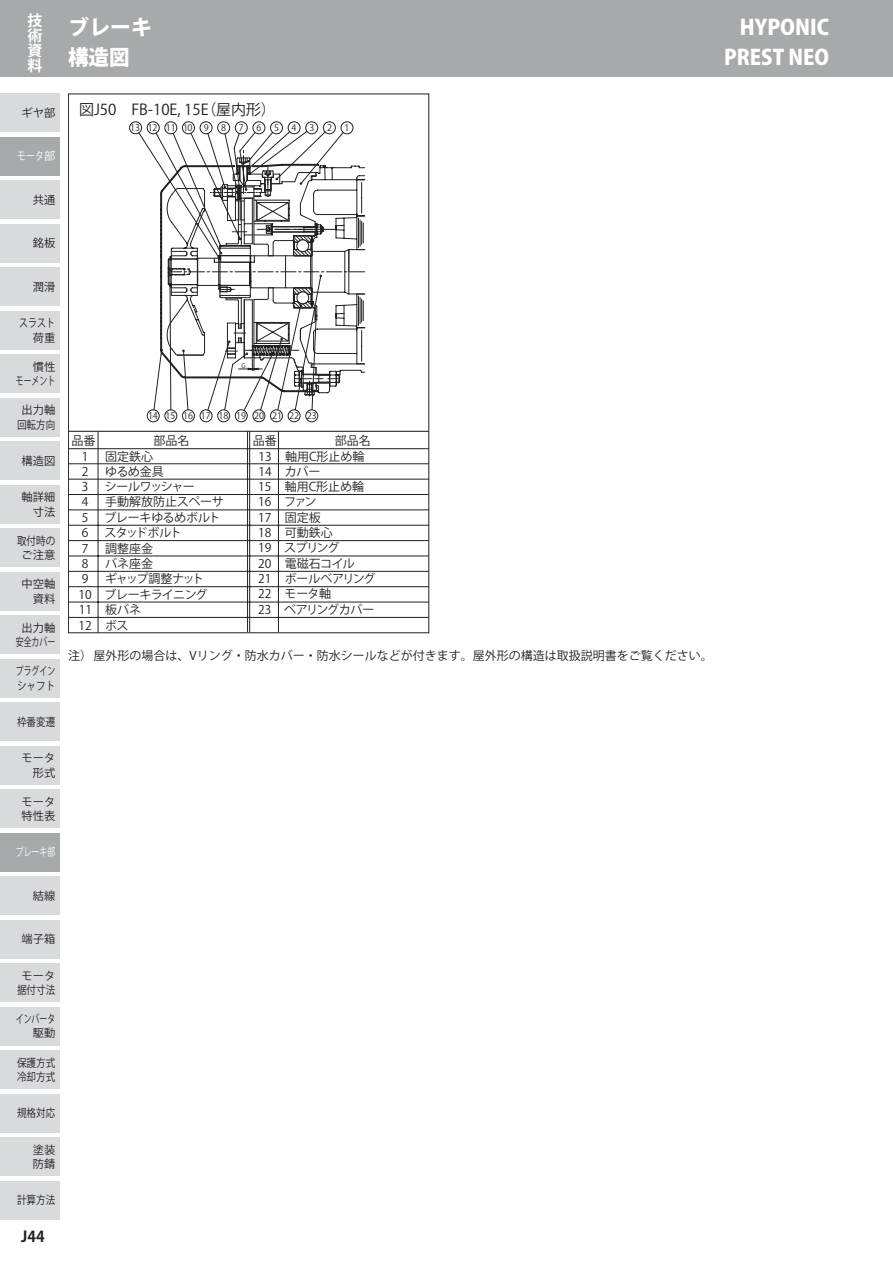
<style>
.page{position:relative;width:893px;height:1263px;background:#fff}
.page>*{position:absolute;margin:0;border:0;box-sizing:border-box;transform-origin:0 0}
.t1{font:800 21px/29.7px "Koz Go Pro";color:#fff}
.t2{font:15px "Koz Go Pro Regular 90 msp RKSJ H";color:#231f20}
.t3{font:700 15px/15px "Koz Go Pro";color:#fff;text-align:justify}
.t4{font:700 15px "Koz Go Pro";color:#231f20}
.t5{font:12px/15.3px "Koz Go Pro Regular 90 msp RKSJ H";letter-spacing:-.01em;color:#231f20}
.t6{font:12px "Koz Go Pro";color:#231f20}
.t7{font:12px/15.3px "Koz Go Pro Regular 90 msp RKSJ H";letter-spacing:-.06em;color:#231f20;text-align:right}
.t8{font:12px "Koz Go Pro Regular 90 msp RKSJ H";letter-spacing:-.035em;color:#231f20}
.t9{font:12px "Koz Go Pro Regular 90 msp RKSJ H";letter-spacing:-.08em;color:#231f20}
.t10{font:12px "Koz Go Pro Regular 90 msp RKSJ H";letter-spacing:-.105em;color:#231f20}
.t11{font:11.25px/14.2px "Koz Go Pro";color:#231f20;text-align:right}
.t12{font:11.25px/14.2px "Koz Go Pro";color:#231f20;text-align:center;scale:.85 1}
.t13{font:11.25px/14.2px "Koz Go Pro";color:#231f20;scale:.7 1}
.t14{font:11.25px/14.2px "Koz Go Pro";color:#231f20;text-align:right;scale:.8 1}
.t15{font:11.25px "Koz Go Pro";color:#fff;scale:.7 1}
.t16{font:11.25px "Koz Go Pro";color:#fff;scale:.8 1}
.t17{font:9px "Koz Go Pro Regular 90 msp RKSJ H";color:#231f20}
.t18{font:6px "Koz Go Pro Regular 90 msp RKSJ H";color:#231f20}
</style>
<div class="page">
<div style="left:0;top:94px;width:60px;height:38px;background:#d9dadc"></div>
<div style="left:0;top:181px;width:60px;height:38px;background:#d9dadc"></div>
<div style="left:0;top:224px;width:60px;height:38px;background:#d9dadc"></div>
<div style="left:0;top:267px;width:60px;height:39px;background:#d9dadc"></div>
<div style="left:0;top:311px;width:60px;height:38px;background:#d9dadc"></div>
<div style="left:0;top:354px;width:60px;height:39px;background:#d9dadc"></div>
<div style="left:0;top:398px;width:60px;height:38px;background:#d9dadc"></div>
<div style="left:0;top:441px;width:60px;height:39px;background:#d9dadc"></div>
<div style="left:0;top:485px;width:60px;height:38px;background:#d9dadc"></div>
<div style="left:0;top:528px;width:60px;height:39px;background:#d9dadc"></div>
<div style="left:0;top:572px;width:60px;height:38px;background:#d9dadc"></div>
<div style="left:0;top:615px;width:60px;height:39px;background:#d9dadc"></div>
<div style="left:0;top:659px;width:60px;height:38px;background:#d9dadc"></div>
<div style="left:0;top:702px;width:60px;height:39px;background:#d9dadc"></div>
<div style="left:0;top:746px;width:60px;height:38px;background:#d9dadc"></div>
<div style="left:0;top:876px;width:60px;height:39px;background:#d9dadc"></div>
<div style="left:0;top:1094px;width:60px;height:38px;background:#d9dadc"></div>
<div style="left:0;top:1137px;width:60px;height:39px;background:#d9dadc"></div>
<div style="left:0;top:1181px;width:60px;height:38px;background:#d9dadc"></div>
<div style="left:0;top:920px;width:60px;height:38px;background:#d9dadc"></div>
<div style="left:0;top:789px;width:60px;height:39px;background:#d9dadc"></div>
<div style="left:0;top:1007px;width:60px;height:38px;background:#d9dadc"></div>
<div style="left:0;top:963px;width:60px;height:39px;background:#d9dadc"></div>
<div style="left:0;top:1050px;width:60px;height:39px;background:#d9dadc"></div>
<div style="left:0;top:137px;width:60px;height:38px;background:#a8a9ad"></div>
<div style="left:0;top:833px;width:60px;height:38px;background:#a8a9ad"></div>
<div style="left:0;top:0;width:893px;height:77px;background:#a8a9ad"></div>
<svg style="left:129px;top:121px;width:224px;height:301px"></svg>
<svg style="left:138px;top:131px;width:228px;height:280px"></svg>
<hr style="left:68px;top:617px;width:361px;height:1px;background:#231f20">
<hr style="left:68px;top:602px;width:361px;height:1px;background:#231f20">
<hr style="left:68px;top:586px;width:361px;height:1px;background:#231f20">
<hr style="left:68px;top:571px;width:361px;height:1px;background:#231f20">
<hr style="left:68px;top:556px;width:361px;height:1px;background:#231f20">
<hr style="left:68px;top:540px;width:361px;height:1px;background:#231f20">
<hr style="left:68px;top:525px;width:361px;height:1px;background:#231f20">
<hr style="left:249px;top:431px;width:1px;height:201px;background:#231f20">
<hr style="left:247px;top:431px;width:1px;height:201px;background:#231f20">
<hr style="left:98px;top:431px;width:1px;height:202px;background:#231f20">
<hr style="left:278px;top:431px;width:1px;height:201px;background:#231f20">
<hr style="left:68px;top:510px;width:361px;height:1px;background:#231f20">
<hr style="left:68px;top:494px;width:361px;height:1px;background:#231f20">
<hr style="left:68px;top:479px;width:361px;height:1px;background:#231f20">
<hr style="left:68px;top:463px;width:361px;height:1px;background:#231f20">
<hr style="left:68px;top:448px;width:361px;height:1px;background:#231f20">
<hr style="left:68px;top:431px;width:361px;height:1px;background:#231f20">
<p class="t3" style="left:28px;top:14px;width:16px">技術資料</p>
<p class="t11" style="left:22px;top:106px;width:35px">ギヤ部</p>
<p class="t16" style="left:17px;top:149px;width:49px">モータ部</p>
<p class="t11" style="left:33px;top:193px;width:24px">共通</p>
<p class="t11" style="left:33px;top:236px;width:24px">銘板</p>
<p class="t11" style="left:33px;top:280px;width:24px">潤滑</p>
<p class="t14" style="left:19px;top:316px;width:47px">スラスト荷重</p>
<p class="t11" style="left:16px;top:360px;width:41px">慣性<br>モーメント</p>
<p class="t11" style="left:17px;top:403px;width:40px;text-align:center">出力軸回転方向</p>
<p class="t11" style="left:22px;top:454px;width:35px">構造図</p>
<p class="t11" style="left:22px;top:490px;width:35px">軸詳細寸法</p>
<p class="t12" style="left:17px;top:534px;width:46px">取付時のご注意</p>
<p class="t11" style="left:22px;top:577px;width:35px">中空軸資料</p>
<p class="t11" style="left:16px;top:621px;width:41px;text-align:center">出力軸安全カバー</p>
<p class="t13" style="left:16px;top:664px;width:58px">プラグインシャフト</p>
<p class="t12" style="left:17px;top:715px;width:46px">枠番変遷</p>
<p class="t11" style="left:22px;top:751px;width:35px">モータ形式</p>
<p class="t11" style="left:22px;top:795px;width:35px;text-align:left">モータ特性表</p>
<p class="t15" style="left:16px;top:845px;width:58px">ブレーキ部</p>
<p class="t11" style="left:33px;top:889px;width:24px">結線</p>
<p class="t11" style="left:22px;top:932px;width:35px">端子箱</p>
<p class="t11" style="left:17px;top:969px;width:40px;text-align:center">モータ据付寸法</p>
<p class="t13" style="left:16px;top:1012px;width:58px;text-align:right">インバータ駆動</p>
<p class="t12" style="left:17px;top:1056px;width:46px;text-align:left">保護方式冷却方式</p>
<p class="t12" style="left:17px;top:1106px;width:46px">規格対応</p>
<p class="t11" style="left:33px;top:1143px;width:24px;text-align:left">塗装防錆</p>
<p class="t12" style="left:17px;top:1193px;width:46px">計算方法</p>
<p class="t4" style="left:21px;top:1227px;width:25px">J44</p>
<h1 class="t1" style="left:68px;top:14px;width:85px">ブレーキ構造図</h1>
<h1 class="t1" style="left:724px;top:14px;width:106px;text-align:right">HYPONIC<br>PREST NEO</h1>
<p class="t2" style="left:79px;top:99px;width:198px">図J50　FB-10E, 15E（屋内形）</p>
<p class="t17" style="left:130px;top:122px;width:64px">13 12 11 10</p>
<p class="t17" style="left:344px;top:122px;width:6px">1</p>
<p class="t17" style="left:310px;top:122px;width:6px">3</p>
<p class="t17" style="left:327px;top:122px;width:6px">2</p>
<p class="t17" style="left:204px;top:122px;width:6px">9</p>
<p class="t17" style="left:221px;top:122px;width:6px">8</p>
<p class="t17" style="left:256px;top:122px;width:6px">6</p>
<p class="t17" style="left:239px;top:122px;width:6px">7</p>
<p class="t17" style="left:274px;top:122px;width:6px">5</p>
<p class="t17" style="left:291px;top:122px;width:6px">4</p>
<p class="t18" style="left:241px;top:361px;width:6px">G</p>
<p class="t17" style="left:148px;top:410px;width:170px">14 15 16 17 18 19 20 21 22 23</p>
<p class="t5" style="left:71px;top:433px;width:25px">品番</p>
<p class="t5" style="left:153px;top:433px;width:37px">部品名</p>
<p class="t5" style="left:253px;top:433px;width:25px">品番</p>
<p class="t5" style="left:335px;top:433px;width:37px">部品名</p>
<p class="t5" style="left:82px;top:449px;width:8px">1</p>
<p class="t5" style="left:105px;top:449px;width:49px">固定鉄心</p>
<p class="t5" style="left:82px;top:464px;width:8px">2</p>
<p class="t5" style="left:105px;top:464px;width:60px">ゆるめ金具</p>
<p class="t5" style="left:82px;top:479px;width:8px">3</p>
<p class="t9" style="left:105px;top:479px;width:91px">シールワッシャー</p>
<p class="t5" style="left:82px;top:494px;width:8px">4</p>
<p class="t5" style="left:105px;top:494px;width:120px">手動解放防止スペーサ</p>
<p class="t5" style="left:82px;top:510px;width:8px">5</p>
<p class="t5" style="left:105px;top:510px;width:117px">ブレーキゆるめボルト</p>
<p class="t5" style="left:82px;top:525px;width:8px">6</p>
<p class="t10" style="left:105px;top:525px;width:79px">スタッドボルト</p>
<p class="t5" style="left:82px;top:541px;width:8px">7</p>
<p class="t5" style="left:105px;top:541px;width:49px">調整座金</p>
<p class="t5" style="left:82px;top:556px;width:8px">8</p>
<p class="t5" style="left:105px;top:556px;width:49px">バネ座金</p>
<p class="t5" style="left:82px;top:571px;width:8px">9</p>
<p class="t5" style="left:258px;top:449px;width:108px">13 軸用C形止め輪</p>
<p class="t5" style="left:258px;top:464px;width:63px">14 カバー</p>
<p class="t5" style="left:258px;top:479px;width:119px">15 軸用C形止め輪<br>16 ファン<br>17 固定板<br>18 可動鉄心<br>19 スプリング<br>20 電磁石コイル<br>21 ボールベアリング<br>22 モータ軸</p>
<p class="t7" style="left:78px;top:571px;width:130px">ギャップ調整ナット<br>10 ブレーキライニング</p>
<p class="t5" style="left:78px;top:618px;width:52px">12 ボス</p>
<p class="t8" style="left:258px;top:602px;width:118px">23 ベアリングカバー</p>
<p class="t6" style="left:68px;top:648px;width:646px">注） 屋外形の場合は、Vリング・防水カバー・防水シールなどが付きます。屋外形の構造は取扱説明書をご覧ください。</p>
<p class="t5" style="left:79px;top:602px;width:64px">11 板バネ</p>
</div>
